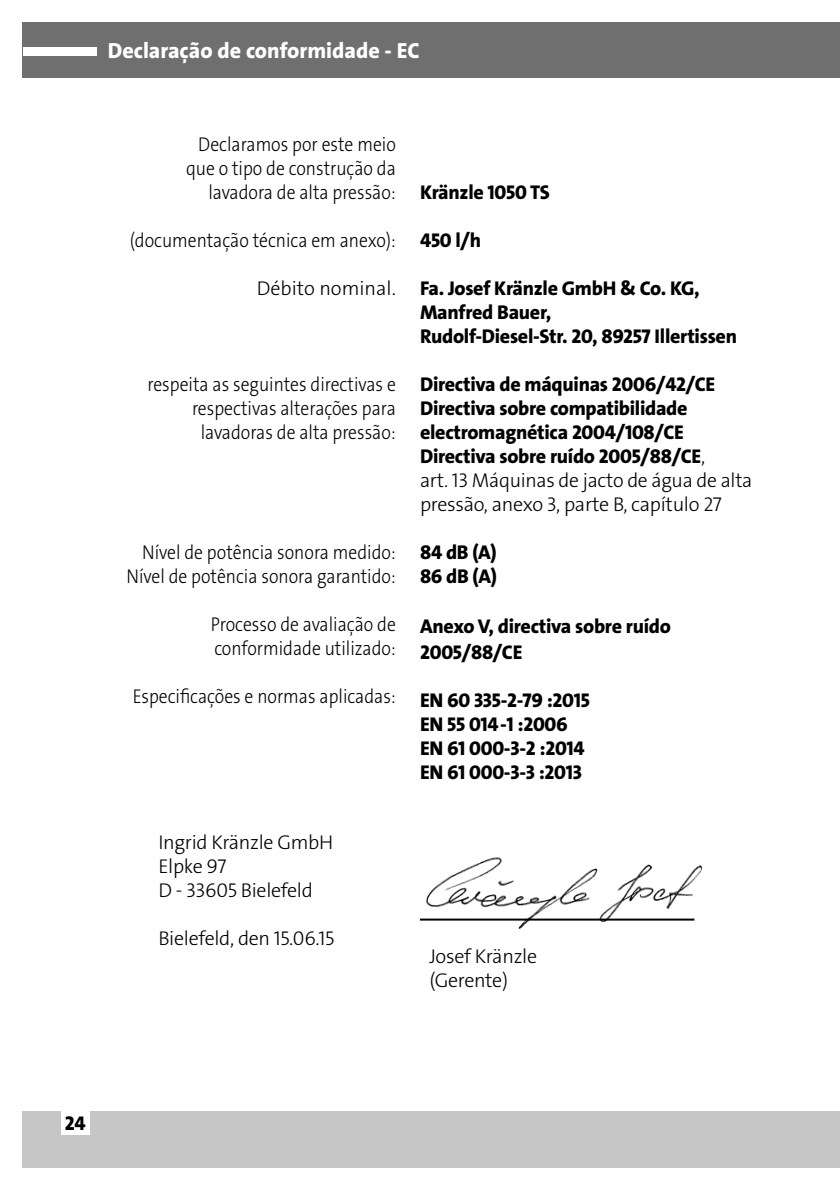
<style>
.page{position:relative;width:840px;height:1191px;background:#fff}
.page>*{position:absolute;margin:0;border:0;box-sizing:border-box;transform-origin:0 0}
.t1{font:22px "The Sans LP8 Ex Bld";color:#fff}
.t2{font:20px/24px "The Sans LP8 Ex Bld";letter-spacing:-.015em;color:#000}
.t3{font:20px/24px "The Sans LP3 Lig";color:#000;text-align:right;scale:.88 1}
.t4{font:20px/24px "The Sans LP3 Lig";color:#000}
.s1{font-family:"The Sans LP3 Lig"}
</style>
<div class="page">
<hr style="left:839px;top:1111px;width:1px;height:57px;background:#c6c6c6">
<div style="left:23px;top:1111px;width:816px;height:57px;background:#c6c6c6"></div>
<div style="left:61px;top:1111px;width:28px;height:24px;background:#fff"></div>
<div style="left:23px;top:23px;width:816px;height:55px;background:#706f6f"></div>
<div style="left:23px;top:47px;width:73px;height:8px;background:#fff"></div>
<img style="left:419px;top:857px;width:283px;height:72px">
<hr style="left:419px;top:918px;width:275px;height:2px;background:#000">
<p class="t1" style="left:108px;top:37px;width:313px">Declaração de conformidade - EC</p>
<p class="t3" style="left:186px;top:132px;width:240px">Declaramos por este meio que o tipo de construção da lavadora de alta pressão:</p>
<p class="t3" style="left:130px;top:228px;width:303px">(documentação técnica em anexo):</p>
<p class="t4" style="left:256px;top:276px;width:141px">Débito nominal.</p>
<p class="t3" style="left:147px;top:372px;width:283px">respeita as seguintes directivas e respectivas alterações para lavadoras de alta pressão:</p>
<p class="t3" style="left:126px;top:540px;width:307px">Nível de potência sonora medido:<br>Nível de potência sonora garantido:</p>
<p class="t3" style="left:210px;top:612px;width:212px;text-align:left">Processo de avaliação de conformidade utilizado:</p>
<p class="t3" style="left:133px;top:684px;width:300px">Especificações e normas aplicadas:</p>
<p class="t4" style="left:158px;top:830px;width:176px">Ingrid Kränzle GmbH<br>Elpke 97<br>D - 33605 Bielefeld</p>
<p class="t4" style="left:158px;top:926px;width:177px">Bielefeld, den 15.06.15</p>
<p class="t2" style="left:420px;top:180px;width:131px">Kränzle 1050 TS</p>
<p class="t2" style="left:420px;top:228px;width:63px">450 l/h</p>
<p class="t2" style="left:420px;top:276px;width:318px">Fa. Josef Kränzle GmbH &amp; Co. KG,<br>Manfred Bauer,<br>Rudolf-Diesel-Str. 20, 89257 Illertissen</p>
<p class="t2" style="left:420px;top:372px;width:296px">Directiva de máquinas 2006/42/CE Directiva sobre compatibilidade electromagnética 2004/108/CE Directiva sobre ruído 2005/88/CE<span class="s1">,</span></p>
<p class="t4" style="left:420px;top:468px;width:334px">art. 13 Máquinas de jacto de água de alta pressão, anexo 3, parte B, capítulo 27</p>
<p class="t2" style="left:420px;top:540px;width:78px">84 dB (A)<br>86 dB (A)</p>
<p class="t2" style="left:420px;top:613px;width:252px;line-height:26px">Anexo V, directiva sobre ruído<br>2005/88/CE</p>
<p class="t2" style="left:420px;top:688px;width:171px">EN 60 335-2-79 :2015<br>EN 55 014-1 :2006<br>EN 61 000-3-2 :2014<br>EN 61 000-3-3 :2013</p>
<p class="t4" style="left:429px;top:944px;width:109px">Josef Kränzle (Gerente)</p>
<p class="t2" style="left:65px;top:1111px;width:22px">24</p>
</div>
